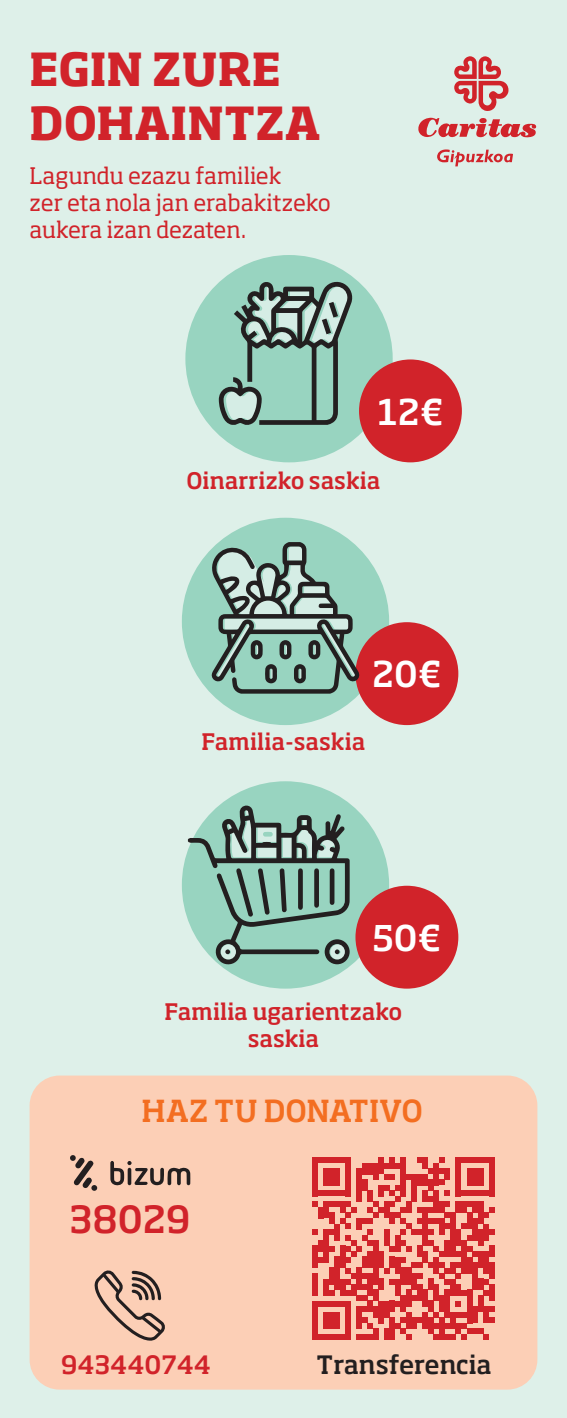
<style>
.page{position:relative;width:567px;height:1418px;background:#fff}
.page>*{position:absolute;margin:0;border:0;box-sizing:border-box;transform-origin:0 0}
.t1{font:700 45px/54px "Soho Std";color:#d1232a}
.t2{font:500 37px "Soho Std";color:#d1232a}
.t3{font:500 35px "Soho Std";color:#fff}
.t4{font:500 30px "Soho Std";color:#f36e21}
.t5{font:500 25px "Soho Std";letter-spacing:-.01em;color:#231f20}
.t6{font:500 25px "Soho Std";color:#d1232a}
.t7{font:22.5px/27px "Soho Std";color:#d1232a}
.t8{font:500 22.5px/27px "Soho Std";color:#d1232a;text-align:center}
</style>
<div class="page">
<div style="left:0;top:0;width:567px;height:1417px;background:#def0e9"></div>
<div style="left:182px;top:781px;width:207px;height:207px;background:#98d4c0;border-radius:50%"></div>
<div style="left:355px;top:885px;width:103px;height:103px;background:#d1232a;border-radius:50%"></div>
<div style="left:182px;top:517px;width:207px;height:208px;background:#98d4c0;border-radius:50%"></div>
<div style="left:355px;top:622px;width:103px;height:103px;background:#d1232a;border-radius:50%"></div>
<div style="left:185px;top:255px;width:208px;height:207px;background:#98d4c0;border-radius:50%"></div>
<div style="left:359px;top:359px;width:103px;height:103px;background:#d1232a;border-radius:50%"></div>
<div style="left:30px;top:1075px;width:507px;height:314px;background:#fccfb6;border-radius:30px"></div>
<svg style="left:210px;top:542px;width:150px;height:151px"></svg>
<svg style="left:188px;top:805px;width:162px;height:160px"></svg>
<svg style="left:219px;top:280px;width:134px;height:145px"></svg>
<svg style="left:70px;top:1155px;width:27px;height:35px"></svg>
<svg style="left:110px;top:1161px;width:80px;height:24px"></svg>
<svg style="left:418px;top:117px;width:119px;height:21px"></svg>
<svg style="left:454px;top:56px;width:55px;height:55px"></svg>
<svg style="left:437px;top:149px;width:76px;height:17px"></svg>
<svg style="left:94px;top:1270px;width:71px;height:71px"></svg>
<svg style="left:312px;top:1157px;width:182px;height:182px"></svg>
<h1 class="t1" style="left:30px;top:41px;width:293px">EGIN ZURE<br>DOHAINTZA</h1>
<p class="t7" style="left:30px;top:162px;width:303px">Lagundu ezazu familiek<br>zer eta nola jan erabakitzeko aukera izan dezaten.</p>
<h3 class="t3" style="left:377px;top:389px;width:68px">12€</h3>
<p class="t8" style="left:186px;top:467px;width:195px">Oinarrizko saskia</p>
<h3 class="t3" style="left:372px;top:652px;width:71px">20€</h3>
<p class="t8" style="left:202px;top:727px;width:165px">Familia-saskia</p>
<h3 class="t3" style="left:372px;top:915px;width:71px">50€</h3>
<p class="t8" style="left:165px;top:997px;width:239px">Familia ugarientzako saskia</p>
<h3 class="t4" style="left:142px;top:1091px;width:283px">HAZ TU DONATIVO</h3>
<h2 class="t2" style="left:69px;top:1195px;width:123px">38029</h2>
<p class="t6" style="left:61px;top:1348px;width:152px">943440744</p>
<p class="t5" style="left:317px;top:1348px;width:177px">Transferencia</p>
</div>
